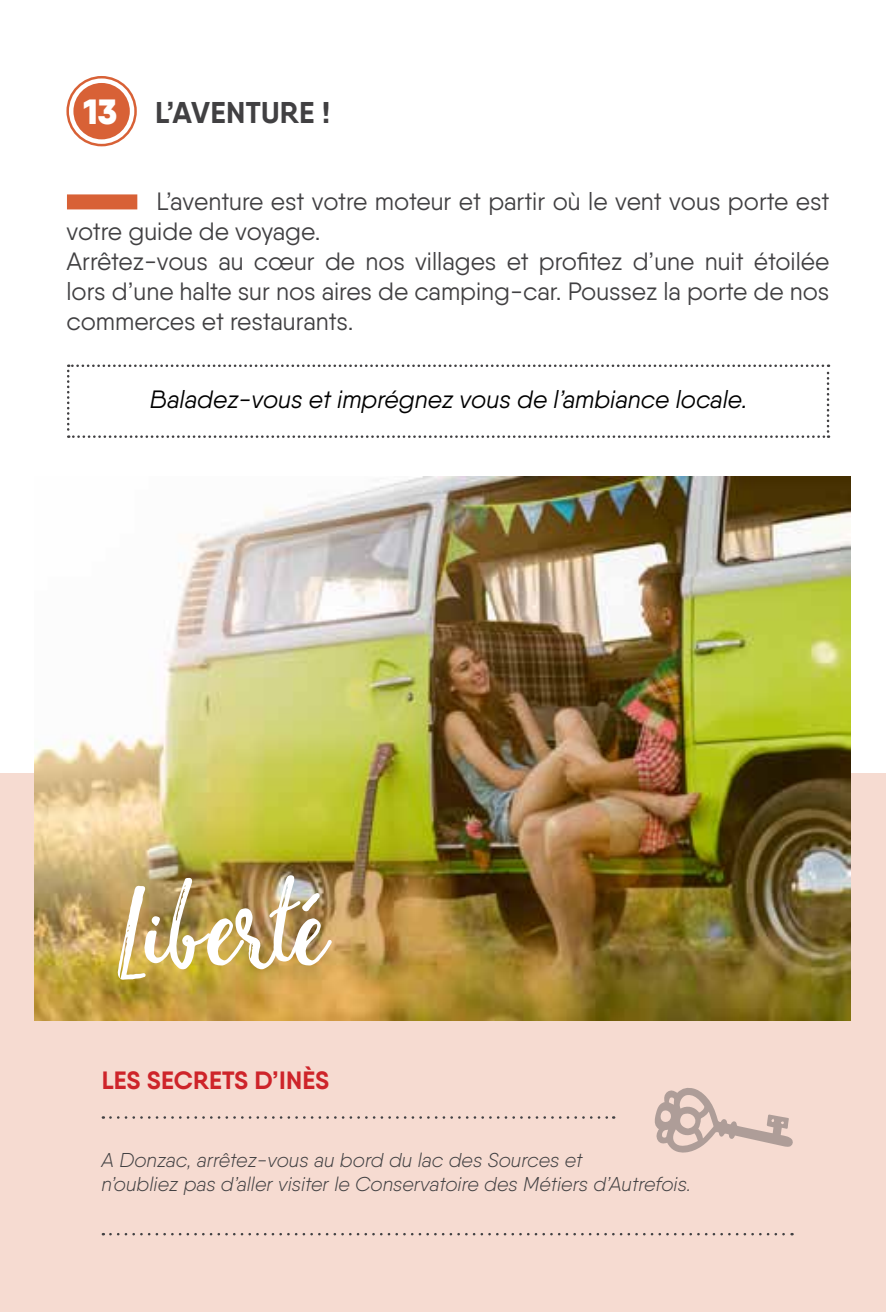
<style>
.page{position:relative;width:886px;height:1312px;background:#fff}
.page>*{position:absolute;margin:0;border:0;box-sizing:border-box;transform-origin:0 0}
.t1{font:112.5px "Yorkshire Brush Script";color:#fff}
.t2{font:700 30px "Qanelas";letter-spacing:.01em;color:#414042}
.t3{font:25px/30px "Qanelas";color:#414042}
.t4{font:italic 25px "Qanelas";color:#000}
.t5{font:700 25px "Qanelas";letter-spacing:.01em;color:#ce242a}
.t6{font:italic 300 20px/24px "Qanelas";color:#414042}
.s1{font-weight:900;font-size:35px;color:#fff}
</style>
<div class="page">
<div style="left:0;top:772px;width:886px;height:539px;background:#f6dbd1"></div>
<img style="left:34px;top:476px;width:816px;height:544px">
<div style="left:73px;top:83px;width:57px;height:56px;background:#d86136;border-radius:50%"></div>
<div style="left:66px;top:76px;width:71px;height:70px;border:2px solid #d86136;border-radius:50%"></div>
<svg style="left:110px;top:1116px;width:504px;height:2px"></svg>
<svg style="left:110px;top:1233px;width:682px;height:2px"></svg>
<svg style="left:654px;top:1088px;width:139px;height:64px"></svg>
<div style="left:67px;top:194px;width:70px;height:15px;background:#d86136"></div>
<svg style="left:67px;top:364px;width:762px;height:74px"></svg>
<p class="t2" style="left:84px;top:93px;width:248px"><span class="s1">13</span> L’AVENTURE !</p>
<p class="t3" style="left:66px;top:186px;width:764px;text-indent:90px">L’aventure est votre moteur et partir où le vent vous porte est votre guide de voyage.<br>Arrêtez-vous au cœur de nos villages et profitez d’une nuit étoilée lors d’une halte sur nos aires de camping-car. Poussez la porte de nos commerces et restaurants.</p>
<p class="t4" style="left:150px;top:384px;width:599px">Baladez-vous et imprégnez vous de l’ambiance locale.</p>
<h1 class="t1" style="left:114px;top:856px;width:213px">Liberté</h1>
<p class="t5" style="left:102px;top:1064px;width:229px">LES SECRETS D’INÈS</p>
<p class="t6" style="left:102px;top:1147px;width:591px">A Donzac, arrêtez-vous au bord du lac des Sources et<br>n’oubliez pas d’aller visiter le Conservatoire des Métiers d’Autrefois.</p>
</div>
